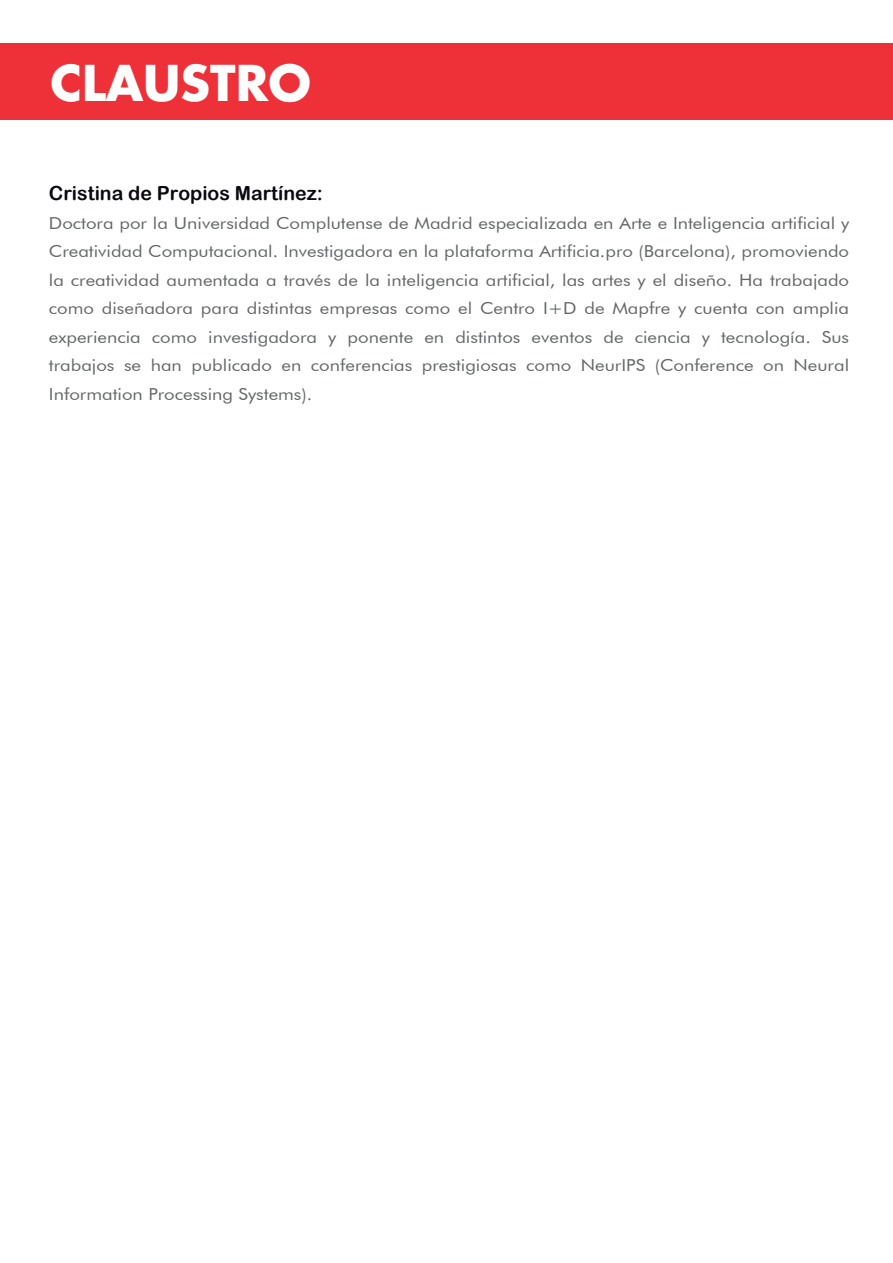
<style>
.page{position:relative;width:893px;height:1263px;background:#fff}
.page>*{position:absolute;margin:0;border:0;box-sizing:border-box;transform-origin:0 0}
.t1{font:700 48px "Futura";color:#fff}
.t2{font:19.5px "Arial Rounded MT Bold";color:#0b090d}
.t3{font:16.5px/28.5px "Futura BT";color:#646667;text-align:justify;scale:1.12 1}
</style>
<div class="page">
<div style="left:0;top:43px;width:893px;height:76px;background:#ee3038"></div>
<h1 class="t1" style="left:50px;top:51px;width:262px">CLAUSTRO</h1>
<p class="t2" style="left:49px;top:181px;width:276px">Cristina de Propios Martínez:</p>
<p class="t3" style="left:49px;top:209px;width:716px">Doctora por la Universidad Complutense de Madrid especializada en Arte e Inteligencia artificial y Creatividad Computacional. Investigadora en la plataforma Artificia.pro (Barcelona), promoviendo la creatividad aumentada a través de la inteligencia artificial, las artes y el diseño. Ha trabajado como diseñadora para distintas empresas como el Centro I+D de Mapfre y cuenta con amplia experiencia como investigadora y ponente en distintos eventos de ciencia y tecnología. Sus trabajos se han publicado en conferencias prestigiosas como NeurIPS (Conference on Neural Information Processing Systems).</p>
</div>
